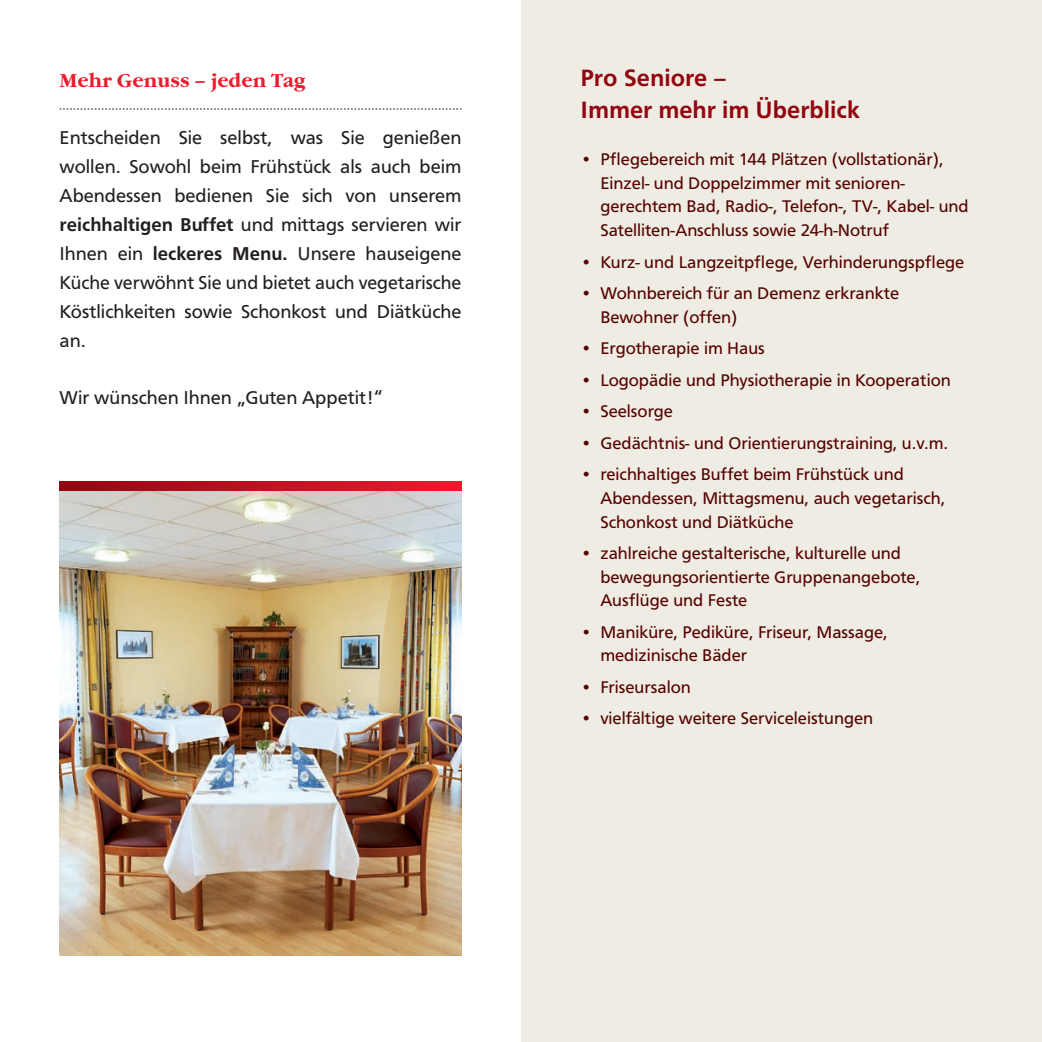
<style>
.page{position:relative;width:1042px;height:1042px;background:#fff}
.page>*{position:absolute;margin:0;border:0;box-sizing:border-box;transform-origin:0 0}
.t1{font:500 24.5px/31.5px "F015 T";color:#940410}
.t2{font:19.25px/28.9px "F015 T";color:#231f20;text-align:justify}
.t3{font:700 19.25px "Garamond Itc T";color:#ee1b2d}
.t4{font:17.5px/23.6px "F015 T";color:#500}
.s1{font-weight:500}
</style>
<div class="page">
<div style="left:521px;top:0;width:521px;height:1042px;background:#efede3"></div>
<svg style="left:60px;top:481px;width:401px;height:10px;background:#be1021"></svg>
<img style="left:60px;top:491px;width:401px;height:464px">
<svg style="left:60px;top:109px;width:401px;height:1px"></svg>
<p class="t3" style="left:60px;top:69px;width:247px">Mehr Genuss – jeden Tag</p>
<p class="t2" style="left:60px;top:124px;width:403px">Entscheiden Sie selbst, was Sie genießen wollen. Sowohl beim Frühstück als auch beim Abendessen bedienen Sie sich von unserem <span class="s1">reichhaltigen Buffet</span> und mittags servieren wir Ihnen ein <span class="s1">leckeres Menu.</span> Unsere hauseigene Küche verwöhnt Sie und bietet auch vegetarische Köstlichkeiten sowie Schonkost und Diätküche an.</p>
<p class="t2" style="left:60px;top:384px;width:324px">Wir wünschen Ihnen „Guten Appetit!“</p>
<h1 class="t1" style="left:580px;top:63px;width:281px">Pro Seniore –<br>Immer mehr im Überblick</h1>
<p class="t4" style="left:600px;top:148px;width:370px;text-indent:-20px">• Pflegebereich mit 144 Plätzen (vollstationär), Einzel- und Doppelzimmer mit senioren&shy;gerechtem Bad, Radio-, Telefon-, TV-, Kabel- und Satelliten-Anschluss sowie 24-h-Notruf</p>
<p class="t4" style="left:580px;top:250px;width:385px">• Kurz- und Langzeitpflege, Verhinderungspflege</p>
<p class="t4" style="left:600px;top:281px;width:300px;text-indent:-20px">• Wohnbereich für an Demenz erkrankte<br>Bewohner (offen)</p>
<p class="t4" style="left:580px;top:337px;width:186px">• Ergotherapie im Haus</p>
<p class="t4" style="left:580px;top:368px;width:372px">• Logopädie und Physiotherapie in Kooperation</p>
<p class="t4" style="left:580px;top:400px;width:94px">• Seelsorge</p>
<p class="t4" style="left:580px;top:431px;width:369px">• Gedächtnis- und Orientierungstraining, u.v.m.</p>
<p class="t4" style="left:600px;top:463px;width:346px;text-indent:-20px">• reichhaltiges Buffet beim Frühstück und<br>Abendessen, Mittagsmenu, auch vegetarisch,<br>Schonkost und Diätküche</p>
<p class="t4" style="left:600px;top:541px;width:321px;text-indent:-20px">• zahlreiche gestalterische, kulturelle und bewegungsorientierte Gruppenangebote,<br>Ausflüge und Feste</p>
<p class="t4" style="left:600px;top:620px;width:289px;text-indent:-20px">• Maniküre, Pediküre, Friseur, Massage, medizinische Bäder</p>
<p class="t4" style="left:580px;top:675px;width:112px">• Friseursalon</p>
<p class="t4" style="left:580px;top:707px;width:294px">• vielfältige weitere Serviceleistungen</p>
</div>
